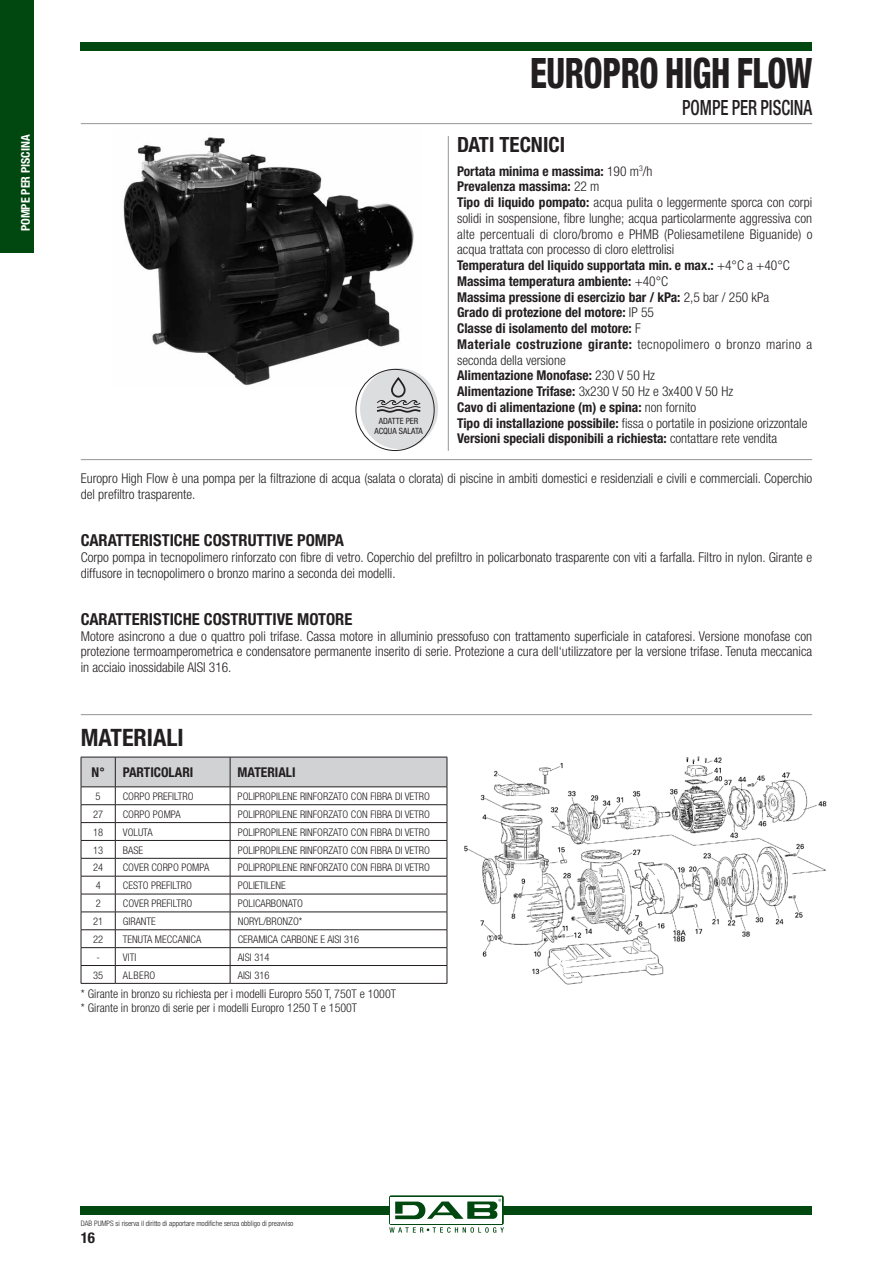
<style>
.page{position:relative;width:893px;height:1263px;background:#fff}
.page>*{position:absolute;margin:0;border:0;box-sizing:border-box;transform-origin:0 0}
.t1{font:800 condensed 42px "Helvetica Neue LT";letter-spacing:-.01em;color:#231f20;scale:.8 1}
.t2{font:700 condensed 24px "Helvetica Neue LT";color:#231f20}
.t3{font:500 condensed 21px "Helvetica Neue LT";color:#231f20;scale:.8 1}
.t4{font:700 condensed 21px "Helvetica Neue LT";color:#231f20}
.t5{font:700 condensed 16.5px "Helvetica Neue LT";color:#231f20}
.t6{font:700 condensed 15px "Helvetica Neue LT";color:#231f20}
.t7{font:300 condensed 13.5px/15.8px "Helvetica Neue LT";color:#231f20}
.t8{font:700 condensed 13.5px "Helvetica Neue LT";color:#231f20}
.t9{font:300 condensed 12px/13.5px "Helvetica Neue LT";color:#231f20}
.t10{font:700 condensed 12px "Helvetica Neue LT";color:#fff}
.t11{font:300 condensed 10.5px "Helvetica Neue LT";color:#231f20}
.t12{font:condensed 8.55px/9.6px "Helvetica Neue LT";color:#231f20;text-align:center}
.t13{font:300 condensed 7.5px "Helvetica Neue LT";color:#231f20}
.s1{font-weight:700}
</style>
<div class="page">
<div style="left:81px;top:1206px;width:731px;height:9px;background:#004710"></div>
<div style="left:81px;top:43px;width:731px;height:8px;background:#004710"></div>
<div style="left:389px;top:1195px;width:115px;height:30px;background:linear-gradient(to right,#fff,#fff);border-radius:2px"></div>
<div style="left:391px;top:1197px;width:111px;height:26px;background:#fff"></div>
<svg style="left:389px;top:1227px;width:115px;height:6px"></svg>
<svg style="left:395px;top:1199px;width:106px;height:20px"></svg>
<div style="left:0;top:0;width:34px;height:253px;background:#004710"></div>
<hr style="left:81px;top:459px;width:731px;height:1px;background:#939598">
<hr style="left:81px;top:714px;width:731px;height:1px;background:#939598">
<hr style="left:448px;top:136px;width:1px;height:315px;background:#939598">
<hr style="left:81px;top:123px;width:731px;height:1px;background:#939598">
<img style="left:123px;top:137px;width:291px;height:249px">
<img style="left:464px;top:756px;width:363px;height:229px">
<svg style="left:81px;top:757px;width:367px;height:226px"></svg>
<hr style="left:81px;top:983px;width:34px;height:1px;background:#231f20">
<hr style="left:115px;top:983px;width:115px;height:1px;background:#231f20">
<hr style="left:230px;top:983px;width:217px;height:1px;background:#231f20">
<div style="left:360px;top:368px;width:78px;height:81px;background:#dcdddf;border-radius:50%"></div>
<svg style="left:375px;top:312px;width:47px;height:101px"></svg>
<p class="t10" style="left:18px;top:231px;width:98px;rotate:-90deg">POMPE PER PISCINA</p>
<p class="t12" style="left:374px;top:417px;width:50px">ADATTE PER<br>ACQUA SALATA</p>
<h1 class="t1" style="left:530px;top:48px;width:354px">EUROPRO HIGH FLOW</h1>
<h3 class="t3" style="left:682px;top:95px;width:164px">POMPE PER PISCINA</h3>
<h3 class="t4" style="left:457px;top:132px;width:110px">DATI TECNICI</h3>
<p class="t7" style="left:457px;top:163px;width:357px"><span class="s1">Portata minima e massima:</span> 190 m<sup>3</sup>/h<br><span class="s1">Prevalenza massima:</span> 22 m<br><span class="s1">Tipo di liquido pompato:</span> acqua pulita o leggermente sporca con corpi solidi in sospensione, fibre lunghe; acqua particolarmente aggressiva con alte percentuali di cloro/bromo e PHMB (Poliesametilene Biguanide) o acqua trattata con processo di cloro elettrolisi<br><span class="s1">Temperatura del liquido supportata min. e max.:</span> +4°C a +40°C <span class="s1">Massima temperatura ambiente:</span> +40°C<br><span class="s1">Massima pressione di esercizio bar / kPa:</span> 2,5 bar / 250 kPa<br><span class="s1">Grado di protezione del motore:</span> IP 55<br><span class="s1">Classe di isolamento del motore:</span> F<br><span class="s1">Materiale costruzione girante:</span> tecnopolimero o bronzo marino a seconda della versione<br><span class="s1">Alimentazione Monofase:</span> 230 V 50 Hz<br><span class="s1">Alimentazione Trifase:</span> 3x230 V 50 Hz e 3x400 V 50 Hz<br><span class="s1">Cavo di alimentazione (m) e spina:</span> non fornito<br><span class="s1">Tipo di installazione possibile:</span> fissa o portatile in posizione orizzontale <span class="s1">Versioni speciali disponibili a richiesta:</span> contattare rete vendita</p>
<p class="t7" style="left:81px;top:470px;width:733px">Europro High Flow è una pompa per la filtrazione di acqua (salata o clorata) di piscine in ambiti domestici e residenziali e civili e commerciali. Coperchio del prefiltro trasparente.</p>
<p class="t5" style="left:81px;top:530px;width:265px">CARATTERISTICHE COSTRUTTIVE POMPA</p>
<p class="t7" style="left:81px;top:549px;width:733px">Corpo pompa in tecnopolimero rinforzato con fibre di vetro. Coperchio del prefiltro in policarbonato trasparente con viti a farfalla. Filtro in nylon. Girante e diffusore in tecnopolimero o bronzo marino a seconda dei modelli.</p>
<p class="t5" style="left:81px;top:609px;width:273px">CARATTERISTICHE COSTRUTTIVE MOTORE</p>
<p class="t7" style="left:81px;top:628px;width:733px;text-align:justify">Motore asincrono a due o quattro poli trifase. Cassa motore in alluminio pressofuso con trattamento superficiale in cataforesi. Versione monofase con protezione termoamperometrica e condensatore permanente inserito di serie. Protezione a cura dell‘utilizzatore per la versione trifase. Tenuta meccanica in acciaio inossidabile AISI 316.</p>
<h2 class="t2" style="left:81px;top:723px;width:105px">MATERIALI</h2>
<p class="t8" style="left:92px;top:764px;width:15px">N°</p>
<p class="t8" style="left:123px;top:764px;width:72px">PARTICOLARI</p>
<p class="t8" style="left:238px;top:764px;width:59px">MATERIALI</p>
<p class="t11" style="left:96px;top:790px;width:7px">5</p>
<p class="t11" style="left:123px;top:790px;width:72px">CORPO PREFILTRO</p>
<p class="t11" style="left:238px;top:790px;width:194px">POLIPROPILENE RINFORZATO CON FIBRA DI VETRO</p>
<p class="t11" style="left:93px;top:808px;width:12px">27</p>
<p class="t11" style="left:123px;top:808px;width:59px">CORPO POMPA</p>
<p class="t11" style="left:238px;top:808px;width:194px">POLIPROPILENE RINFORZATO CON FIBRA DI VETRO</p>
<p class="t11" style="left:93px;top:826px;width:12px">18</p>
<p class="t11" style="left:123px;top:826px;width:31px">VOLUTA</p>
<p class="t11" style="left:238px;top:826px;width:194px">POLIPROPILENE RINFORZATO CON FIBRA DI VETRO</p>
<p class="t11" style="left:93px;top:844px;width:12px">13</p>
<p class="t11" style="left:123px;top:844px;width:22px">BASE</p>
<p class="t11" style="left:238px;top:844px;width:194px">POLIPROPILENE RINFORZATO CON FIBRA DI VETRO</p>
<p class="t11" style="left:93px;top:862px;width:12px">24</p>
<p class="t11" style="left:123px;top:862px;width:88px">COVER CORPO POMPA</p>
<p class="t11" style="left:238px;top:862px;width:194px">POLIPROPILENE RINFORZATO CON FIBRA DI VETRO</p>
<p class="t11" style="left:96px;top:879px;width:7px">4</p>
<p class="t11" style="left:123px;top:879px;width:70px">CESTO PREFILTRO</p>
<p class="t11" style="left:238px;top:879px;width:49px">POLIETILENE</p>
<p class="t11" style="left:96px;top:897px;width:7px">2</p>
<p class="t11" style="left:123px;top:897px;width:71px">COVER PREFILTRO</p>
<p class="t11" style="left:238px;top:897px;width:67px">POLICARBONATO</p>
<p class="t11" style="left:93px;top:915px;width:12px">21</p>
<p class="t11" style="left:123px;top:915px;width:35px">GIRANTE</p>
<p class="t11" style="left:238px;top:915px;width:66px">NORYL/BRONZO*</p>
<p class="t11" style="left:93px;top:933px;width:12px">22</p>
<p class="t11" style="left:123px;top:933px;width:80px">TENUTA MECCANICA</p>
<p class="t11" style="left:238px;top:933px;width:123px">CERAMICA CARBONE E AISI 316</p>
<p class="t11" style="left:96px;top:951px;width:41px">- VITI</p>
<p class="t11" style="left:238px;top:951px;width:33px">AISI 314</p>
<p class="t11" style="left:93px;top:969px;width:12px">35</p>
<p class="t11" style="left:123px;top:969px;width:34px">ALBERO</p>
<p class="t11" style="left:238px;top:969px;width:33px">AISI 316</p>
<p class="t9" style="left:81px;top:987px;width:317px">* Girante in bronzo su richiesta per i modelli Europro 550 T, 750T e 1000T * Girante in bronzo di serie per i modelli Europro 1250 T e 1500T</p>
<p class="t13" style="left:81px;top:1219px;width:214px">DAB PUMPS si riserva il diritto di apportare modifiche senza obbligo di preavviso</p>
<p class="t6" style="left:81px;top:1228px;width:16px">16</p>
</div>
